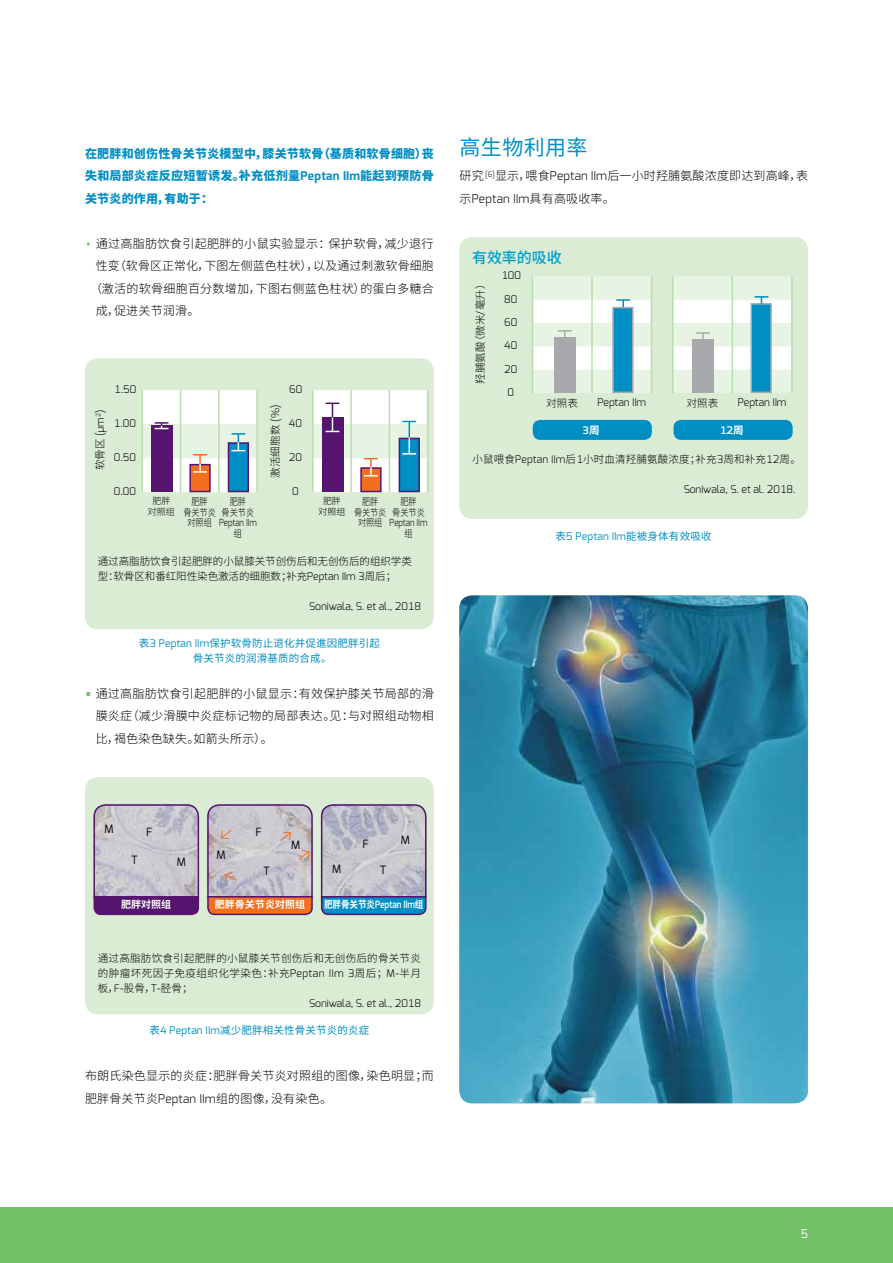
<style>
.page{position:relative;width:893px;height:1263px;background:#fff}
.page>*{position:absolute;margin:0;border:0;box-sizing:border-box;transform-origin:0 0}
.t1{font:21px "Source Han Sans CN";letter-spacing:.015em;color:#008fc5}
.t2{font:500 15px "Source Han Sans CN";color:#009dca}
.t3{font:300 12px/22.5px "Source Han Sans CN";letter-spacing:.02em;color:#000;text-align:justify}
.t4{font:800 12px/22.5px "Source Han Sans CN";letter-spacing:.02em;color:#008fc5;text-align:justify}
.t5{font:300 12px "Exo";letter-spacing:.015em;color:#000}
.t6{font:12px "Exo";color:#fff}
.t7{font:11.4px "Exo";color:#000}
.t8{font:300 10.5px/15px "Source Han Sans CN";letter-spacing:.015em;color:#000;text-align:justify}
.t9{font:300 10.5px "Exo";letter-spacing:-.005em;color:#000}
.t10{font:10.5px/15px "Source Han Sans CN";letter-spacing:.015em;color:#008fc5;text-align:center}
.t11{font:300 10.5px/15px "Source Han Sans CN";letter-spacing:-.005em;color:#000}
.t12{font:10.5px "Exo";letter-spacing:.015em;color:#008fc5}
.t13{font:600 10.5px "Exo";color:#fff}
.t14{font:600 10.05px "Exo";letter-spacing:-.005em;color:#fff;scale:.85 1}
.t15{font:700 10.05px "Source Han Sans CN";color:#fff}
.t16{font:300 9.75px/10.5px "Source Han Sans CN";letter-spacing:-.015em;color:#000;text-align:center;scale:.84 1}
.t17{font:300 9.75px "Exo";letter-spacing:-.005em;color:#000;scale:.84 1}
.t18{font:300 9px/10.5px "Source Han Sans CN";letter-spacing:-.005em;color:#000;text-align:center}
.s1{font-family:"Exo";font-weight:700}
.s2{font-family:"Exo";font-size:21px;color:#73c167}
.s3{font-family:"Source Han Sans CN"}
.s4{font-family:"Exo"}
.s5{font-family:"Exo";font-weight:700;font-size:21px;color:#73c167}
.s6{font-family:"Source Han Sans CN";font-weight:700}
</style>
<div class="page">
<div style="left:0;top:1208px;width:893px;height:55px;background:#73c167"></div>
<div style="left:85px;top:358px;width:349px;height:271px;background:#daecd4;border-radius:13px"></div>
<div style="left:85px;top:777px;width:349px;height:237px;background:#daecd4;border-radius:13px"></div>
<div style="left:459px;top:237px;width:349px;height:282px;background:#daecd4;border-radius:13px"></div>
<img style="left:459px;top:595px;width:349px;height:508px">
<hr style="left:312px;top:390px;width:2px;height:34px;background:#b8ddae">
<hr style="left:312px;top:424px;width:2px;height:34px;background:#b8ddae">
<hr style="left:312px;top:458px;width:2px;height:34px;background:#b8ddae">
<svg style="left:313px;top:390px;width:115px;height:102px"></svg>
<hr style="left:256px;top:390px;width:2px;height:34px;background:#b8ddae">
<hr style="left:256px;top:424px;width:2px;height:34px;background:#b8ddae">
<hr style="left:256px;top:458px;width:2px;height:34px;background:#b8ddae">
<svg style="left:142px;top:390px;width:115px;height:102px"></svg>
<svg style="left:93px;top:804px;width:107px;height:111px"></svg>
<svg style="left:207px;top:804px;width:106px;height:112px"></svg>
<svg style="left:320px;top:804px;width:107px;height:112px"></svg>
<div style="left:533px;top:420px;width:119px;height:20px;background:#008fc5;border-radius:8px"></div>
<div style="left:673px;top:420px;width:120px;height:20px;background:#008fc5;border-radius:8px"></div>
<hr style="left:791px;top:276px;width:2px;height:24px;background:#b8ddae">
<hr style="left:791px;top:300px;width:2px;height:23px;background:#b8ddae">
<hr style="left:791px;top:323px;width:2px;height:23px;background:#b8ddae">
<hr style="left:791px;top:346px;width:2px;height:24px;background:#b8ddae">
<hr style="left:791px;top:370px;width:2px;height:23px;background:#b8ddae">
<svg style="left:532px;top:276px;width:260px;height:117px"></svg>
<p class="t4" style="left:85px;top:142px;width:350px">在肥胖和创伤性骨关节炎模型中，膝关节软骨（基质和软骨细胞）丧失和局部炎症反应短暂诱发。补充低剂量<span class="s1">Peptan IIm</span>能起到预防骨关节炎的作用，有助于：</p>
<p class="t3" style="left:85px;top:232px;width:350px"><span class="s2">•</span> 通过高脂肪饮食引起肥胖的小鼠实验显示：保护软骨，减少退行</p>
<p class="t3" style="left:96px;top:255px;width:340px">性变（软骨区正常化，下图左侧蓝色柱状），以及通过刺激软骨细胞</p>
<p class="t3" style="left:90px;top:277px;width:345px">（激活的软骨细胞百分数增加，下图右侧蓝色柱状）的蛋白多糖合</p>
<p class="t3" style="left:96px;top:300px;width:105px">成，促进关节润滑。</p>
<p class="t9" style="left:114px;top:383px;width:24px">1.50</p>
<p class="t9" style="left:114px;top:417px;width:24px">1.00</p>
<p class="t9" style="left:114px;top:451px;width:24px">0.50</p>
<p class="t9" style="left:114px;top:485px;width:24px">0.00</p>
<p class="t9" style="left:93px;top:470px;width:62px;rotate:-90deg"><span class="s3">软骨区</span> (µm<sup>2</sup>)</p>
<p class="t18" style="left:148px;top:496px;width:28px">肥胖对照组</p>
<p class="t16" style="left:183px;top:496px;width:40px">肥胖<br>骨关节炎对照组</p>
<p class="t16" style="left:222px;top:496px;width:40px">肥胖<br>骨关节炎</p>
<p class="t17" style="left:219px;top:516px;width:47px">Peptan IIm</p>
<p class="t16" style="left:234px;top:528px;width:11px">组</p>
<p class="t9" style="left:289px;top:383px;width:15px">60</p>
<p class="t9" style="left:289px;top:417px;width:15px">40</p>
<p class="t9" style="left:289px;top:451px;width:15px">20</p>
<p class="t9" style="left:292px;top:485px;width:8px">0</p>
<p class="t8" style="left:268px;top:478px;width:75px;rotate:-90deg">激活细胞数 <span class="s4">(%)</span></p>
<p class="t18" style="left:318px;top:496px;width:28px">肥胖对照组</p>
<p class="t16" style="left:354px;top:496px;width:40px">肥胖<br>骨关节炎对照组</p>
<p class="t16" style="left:392px;top:496px;width:40px">肥胖<br>骨关节炎</p>
<p class="t17" style="left:390px;top:516px;width:47px">Peptan IIm</p>
<p class="t16" style="left:404px;top:528px;width:11px">组</p>
<p class="t11" style="left:98px;top:554px;width:316px">通过高脂肪饮食引起肥胖的小鼠膝关节创伤后和无创伤后的组织学类型：软骨区和番红阳性染色激活的细胞数；补充<span class="s4">Peptan IIm 3</span>周后；</p>
<p class="t9" style="left:309px;top:600px;width:113px">Soniwala, S. et al., 2018</p>
<p class="t10" style="left:139px;top:635px;width:243px">表<span class="s4">3 Peptan IIm</span>保护软骨防止退化并促進因肥胖引起骨关节炎的润滑基质的合成。</p>
<p class="t3" style="left:96px;top:682px;width:340px;text-indent:-11px"><span class="s5">•</span> 通过高脂肪饮食引起肥胖的小鼠显示：有效保护膝关节局部的滑膜炎症（减少滑膜中炎症标记物的局部表达。见：与对照组动物相比，褐色染色缺失。如箭头所示）。</p>
<h1 class="t1" style="left:460px;top:135px;width:129px">高生物利用率</h1>
<p class="t3" style="left:460px;top:165px;width:350px">研究 <sup>[6]</sup>显示，喂食<span class="s4">Peptan IIm</span>后一小时羟脯氨酸浓度即达到高峰，表</p>
<p class="t5" style="left:460px;top:190px;width:157px"><span class="s3">示</span>Peptan IIm<span class="s3">具有高吸收率。</span></p>
<p class="t2" style="left:472px;top:249px;width:91px">有效率的吸收</p>
<p class="t8" style="left:473px;top:384px;width:107px;rotate:-90deg">羟脯氨酸（微米<span class="s4">/</span>毫升）</p>
<p class="t9" style="left:501px;top:269px;width:21px">100</p>
<p class="t9" style="left:504px;top:292px;width:15px">80</p>
<p class="t9" style="left:504px;top:315px;width:15px">60</p>
<p class="t9" style="left:504px;top:339px;width:15px">40</p>
<p class="t9" style="left:504px;top:362px;width:15px">20</p>
<p class="t9" style="left:508px;top:386px;width:8px">0</p>
<p class="t8" style="left:546px;top:395px;width:33px">对照表</p>
<p class="t9" style="left:597px;top:396px;width:50px">Peptan IIm</p>
<p class="t8" style="left:687px;top:395px;width:33px">对照表</p>
<p class="t9" style="left:738px;top:396px;width:50px">Peptan IIm</p>
<p class="t13" style="left:583px;top:423px;width:18px">3<span class="s6">周</span></p>
<p class="t13" style="left:720px;top:423px;width:25px">12<span class="s6">周</span></p>
<p class="t8" style="left:472px;top:451px;width:330px">小鼠喂食<span class="s4">Peptan IIm</span>后<span class="s4">1</span>小时血清羟脯氨酸浓度；补充<span class="s4">3</span>周和补充<span class="s4">12</span>周。</p>
<p class="t9" style="left:684px;top:482px;width:113px">Soniwala, S. et al. 2018.</p>
<p class="t12" style="left:556px;top:530px;width:157px"><span class="s3">表</span>5 Peptan IIm<span class="s3">能被身体有效吸收</span></p>
<p class="t7" style="left:104px;top:821px;width:11px">M</p>
<p class="t7" style="left:146px;top:824px;width:8px">F</p>
<p class="t7" style="left:131px;top:853px;width:8px">T</p>
<p class="t15" style="left:121px;top:899px;width:52px">肥胖对照组</p>
<p class="t7" style="left:177px;top:855px;width:11px">M</p>
<p class="t7" style="left:217px;top:847px;width:11px">M</p>
<p class="t7" style="left:256px;top:824px;width:8px">F</p>
<p class="t7" style="left:291px;top:838px;width:11px">M</p>
<p class="t7" style="left:263px;top:864px;width:8px">T</p>
<p class="t15" style="left:215px;top:899px;width:92px">肥胖骨关节炎对照组</p>
<p class="t7" style="left:363px;top:836px;width:8px">F</p>
<p class="t7" style="left:401px;top:833px;width:11px">M</p>
<p class="t7" style="left:380px;top:863px;width:8px">T</p>
<p class="t14" style="left:324px;top:898px;width:118px"><span class="s6">肥胖骨关节炎</span>Peptan IIm<span class="s6">组</span></p>
<p class="t7" style="left:332px;top:862px;width:11px">M</p>
<p class="t8" style="left:98px;top:950px;width:325px">通过高脂肪饮食引起肥胖的小鼠膝关节创伤后和无创伤后的骨关节炎的肿瘤坏死因子免疫组织化学染色：补充<span class="s4">Peptan IIm 3</span>周后；<span class="s4">M-</span>半月板，<span class="s4">F-</span>股骨，<span class="s4">T-</span>胫骨；</p>
<p class="t9" style="left:309px;top:996px;width:113px">Soniwala, S. et al., 2018</p>
<p class="t10" style="left:149px;top:1023px;width:222px">表<span class="s4">4 Peptan IIm</span>减少肥胖相关性骨关节炎的炎症</p>
<p class="t3" style="left:85px;top:1065px;width:350px">布朗氏染色显示的炎症：肥胖骨关节炎对照组的图像，染色明显；而肥胖骨关节炎<span class="s4">Peptan IIm</span>组的图像，没有染色。</p>
<p class="t6" style="left:801px;top:1225px;width:9px">5</p>
</div>
